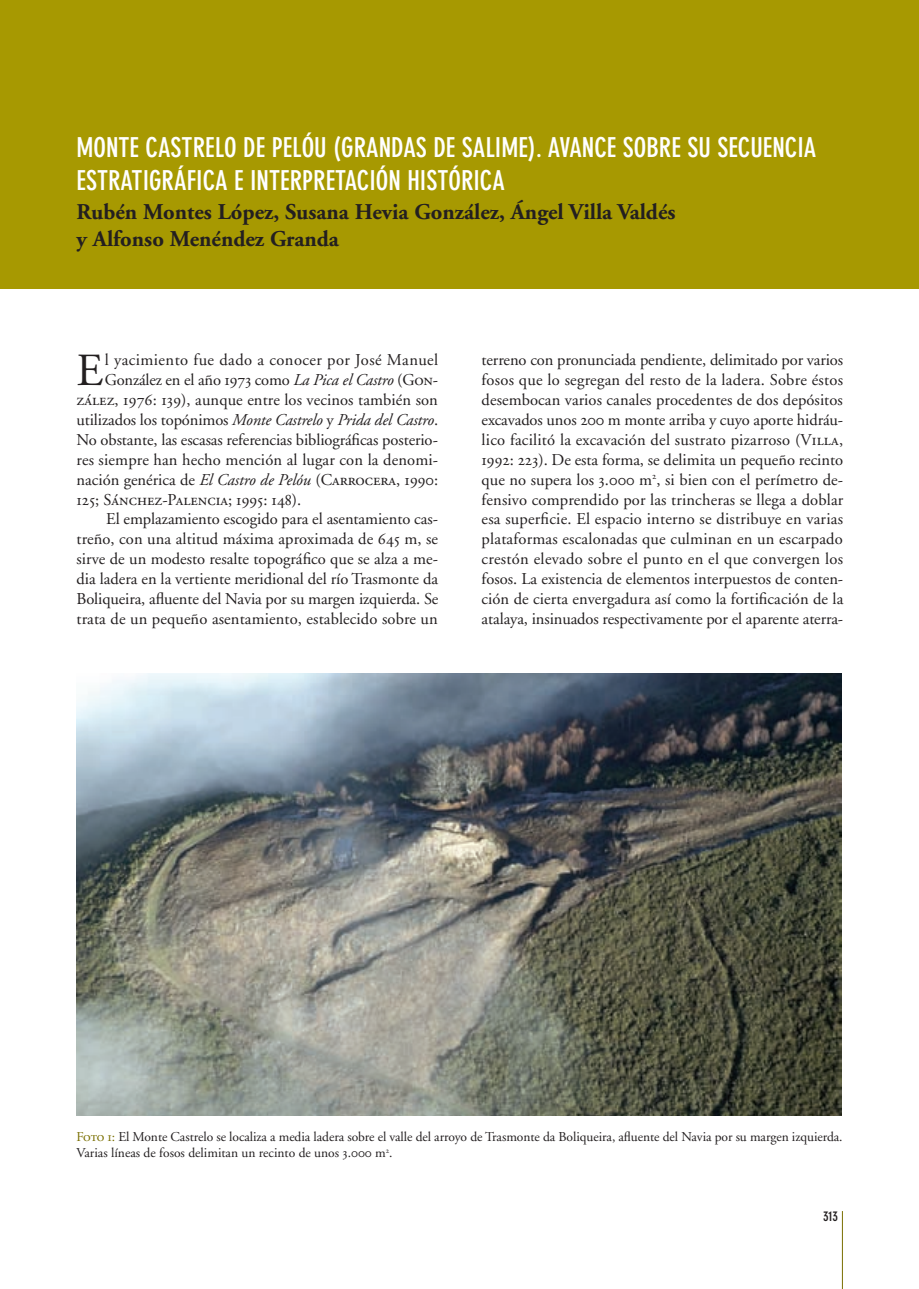
<style>
.page{position:relative;width:919px;height:1289px;background:#fff}
.page>*{position:absolute;margin:0;border:0;box-sizing:border-box;transform-origin:0 0}
.Agaramond_11{font:45.9px "Adobe Garamond";color:#231f20}
.Titulo_Capitulo{font:700 condensed 27px/32.4px "DIN Neuzeit Grotesk";color:#fff}
.Autor_Capitulo{font:700 22.5px "Adobe Garamond";color:#231f20}
.Agaramond_11-2{font:16.5px/20px "Adobe Garamond";letter-spacing:.005em;color:#231f20;text-align:justify}
.Agaramond_11-3{font:italic 16.5px "Adobe Garamond";letter-spacing:-.005em;color:#231f20}
.Agaramond_11-4{font:16.5px "Adobe Garamond";letter-spacing:.025em;color:#231f20}
.Agaramond_11-5{font:16.5px "Adobe Garamond Regular SC";color:#231f20}
.Pies_Fotos{font:13.5px/16.5px "Adobe Garamond";letter-spacing:-.005em;color:#231f20}
.Titulo_Principal{font:700 condensed 13.5px "DIN Neuzeit Grotesk";color:#231f20}
.s1{font-family:"Adobe Garamond Regular SC"}
.s2{font-style:italic}
.s3{font-style:normal}
.s4{font-family:"Adobe Garamond"}
.s5{font-family:"Adobe Garamond Regular SC";color:#7a6f00}
</style>
<div class="page">
<hr style="left:842px;top:1210px;width:1px;height:78px;background:#7a6f00">
<div style="left:0;top:0;width:918px;height:288px;background:#a79901"></div>
<img style="left:77px;top:673px;width:764px;height:442px">
<p class="Titulo_Capitulo" style="left:77px;top:132px;width:741px">MONTE CASTRELO DE PELÓU (GRANDAS DE SALIME). AVANCE SOBRE SU SECUENCIA<br>ESTRATIGRÁFICA E INTERPRETACIÓN HISTÓRICA</p>
<p class="Autor_Capitulo" style="left:77px;top:200px;width:600px">Rubén Montes López, Susana Hevia González, Ángel Villa Valdés</p>
<p class="Autor_Capitulo" style="left:77px;top:227px;width:264px">y Alfonso Menéndez Granda</p>
<p class="Agaramond_11" style="left:77px;top:345px;width:28px">E</p>
<p class="Agaramond_11-4" style="left:105px;top:351px;width:335px">l yacimiento fue dado a conocer por José Manuel</p>
<p class="Agaramond_11-2" style="left:105px;top:370px;width:335px">González en el año <span class="s1">1973</span> como <span class="s2">La Pica el Castro</span> (<span class="s1">Gon-</span></p>
<p class="Agaramond_11-2" style="left:77px;top:390px;width:363px"><span class="s1">zález</span>, <span class="s1">1976</span>: <span class="s1">139</span>), aunque entre los vecinos también son</p>
<p class="Agaramond_11-3" style="left:77px;top:411px;width:363px"><span class="s3">utilizados los topónimos</span> Monte Castrelo <span class="s3">y</span> Prida del Castro<span class="s3">.</span></p>
<p class="Agaramond_11-2" style="left:77px;top:430px;width:363px">No obstante, las escasas referencias bibliográficas posterio-</p>
<p class="Agaramond_11-2" style="left:77px;top:450px;width:363px">res siempre han hecho mención al lugar con la denomi-</p>
<p class="Agaramond_11-2" style="left:77px;top:470px;width:363px">nación genérica de <span class="s2">El Castro de Pelóu</span> (<span class="s1">Carrocera</span>, <span class="s1">1990</span>:</p>
<p class="Agaramond_11-5" style="left:76px;top:490px;width:226px">125<span class="s4">;</span> Sánchez-Palencia<span class="s4">;</span> 1995<span class="s4">:</span> 148<span class="s4">).</span></p>
<p class="Agaramond_11-2" style="left:76px;top:509px;width:363px;text-indent:30px">El emplazamiento escogido para el asentamiento cas&shy;treño, con una altitud máxima aproximada de <span class="s1">645</span> m, se sirve de un modesto resalte topográfico que se alza a me&shy;dia ladera en la vertiente meridional del río Trasmonte da Boliqueira, afluente del Navia por su margen izquierda. Se trata de un pequeño asentamiento, establecido sobre un</p>
<p class="Agaramond_11-2" style="left:481px;top:350px;width:363px">terreno con pronunciada pendiente, delimitado por varios fosos que lo segregan del resto de la ladera. Sobre éstos desembocan varios canales procedentes de dos depósitos excavados unos <span class="s1">200</span> m monte arriba y cuyo aporte hidráu&shy;lico facilitó la excavación del sustrato pizarroso (<span class="s1">Villa</span>, <span class="s1">1992</span>: <span class="s1">223</span>). De esta forma, se delimita un pequeño recinto que no supera los <span class="s1">3</span>.<span class="s1">000</span> m<sup>2</sup>, si bien con el perímetro de&shy;fensivo comprendido por las trincheras se llega a doblar esa superficie. El espacio interno se distribuye en varias plataformas escalonadas que culminan en un escarpado crestón elevado sobre el punto en el que convergen los fosos. La existencia de elementos interpuestos de conten&shy;ción de cierta envergadura así como la fortificación de la atalaya, insinuados respectivamente por el aparente aterra-</p>
<p class="Pies_Fotos" style="left:77px;top:1128px;width:767px"><span class="s5">Foto 1:</span> El Monte Castrelo se localiza a media ladera sobre el valle del arroyo de Trasmonte da Boliqueira, afluente del Navia por su margen izquierda.<br>Varias líneas de fosos delimitan un recinto de unos <span class="s1">3</span>.<span class="s1">000</span> m<sup>2</sup>.</p>
<p class="Titulo_Principal" style="left:823px;top:1208px;width:17px">313</p>
</div>
